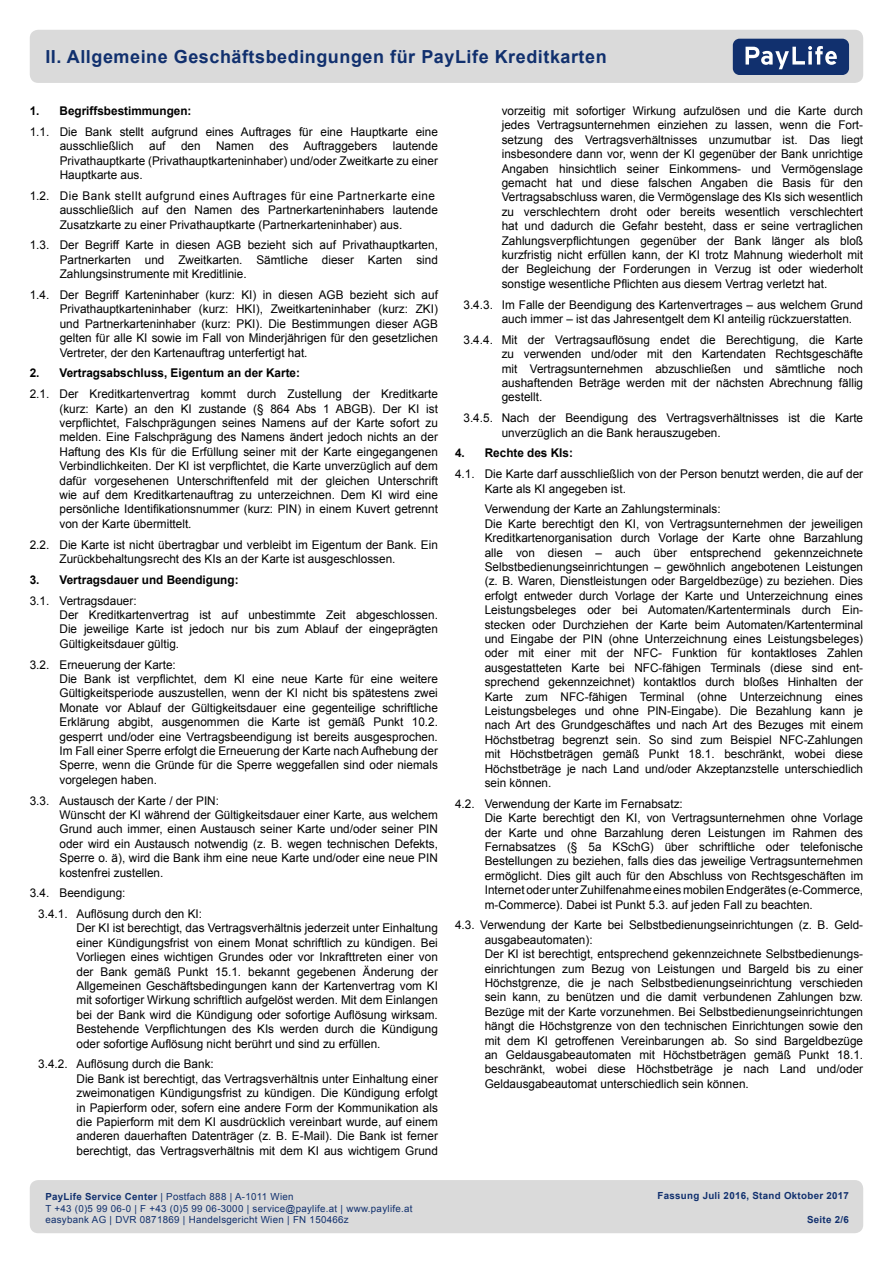
<style>
.page{position:relative;width:893px;height:1263px;background:#fff}
.page>*{position:absolute;margin:0;border:0;box-sizing:border-box;transform-origin:0 0}
.t1{font:700 18px "Arial";letter-spacing:.03em;color:#11306e}
.t2{font:12px/14.4px "Arial";color:#000}
.t3{font:700 12px "Arial";color:#000}
.t4{font:9.75px/11.7px "Arial";letter-spacing:.03em;color:#11306e}
.t5{font:700 9.75px "Arial";letter-spacing:.03em;color:#11306e}
.s1{font-weight:700}
</style>
<div class="page">
<div style="left:30px;top:1180px;width:833px;height:53px;background:#dadada;border-radius:9px"></div>
<div style="left:30px;top:30px;width:833px;height:53px;background:#dadada;border-radius:9px"></div>
<div style="left:733px;top:39px;width:116px;height:36px;background:#11306e;border-radius:7px"></div>
<svg style="left:745px;top:46px;width:92px;height:23px"></svg>
<h1 class="t1" style="left:45px;top:45px;width:563px">II. Allgemeine Geschäftsbedingungen für PayLife Kreditkarten</h1>
<p class="t3" style="left:30px;top:103px;width:163px">1. Begriffsbestimmungen:</p>
<p class="t2" style="left:60px;top:125px;width:380px;text-indent:-30px">1.1. Die Bank stellt aufgrund eines Auftrages für eine Hauptkarte eine ausschließlich</p>
<p class="t2" style="left:149px;top:139px;width:18px">auf</p>
<p class="t2" style="left:181px;top:139px;width:21px">den</p>
<p class="t2" style="left:216px;top:139px;width:39px">Namen</p>
<p class="t2" style="left:270px;top:139px;width:109px">des Auftraggebers</p>
<p class="t2" style="left:60px;top:139px;width:380px;text-align:justify;text-indent:333px">lautende Privathauptkarte (Privathauptkarteninhaber) und/oder Zweitkarte zu einer Hauptkarte aus.</p>
<p class="t2" style="left:60px;top:189px;width:380px;text-indent:-30px">1.2. Die Bank stellt aufgrund eines Auftrages für eine Partnerkarte eine ausschließlich auf den Namen des Partnerkarteninhabers lautende<br>Zusatzkarte zu einer Privathauptkarte (Partnerkarteninhaber) aus.</p>
<p class="t2" style="left:60px;top:238px;width:380px;text-align:justify;text-indent:-30px">1.3. Der Begriff Karte in diesen AGB bezieht sich auf Privathauptkarten, Partnerkarten und Zweitkarten. Sämtliche dieser Karten sind Zahlungsinstrumente mit Kreditlinie.</p>
<p class="t2" style="left:60px;top:288px;width:380px;text-align:justify;text-indent:-30px">1.4. Der Begriff Karteninhaber (kurz: KI) in diesen AGB bezieht sich auf Privathauptkarteninhaber (kurz: HKI), Zweitkarteninhaber (kurz: ZKI) und Partnerkarteninhaber (kurz: PKI). Die Bestimmungen dieser AGB gelten für alle KI sowie im Fall von Minderjährigen für den gesetzlichen Vertreter, der den Kartenauftrag unterfertigt hat.</p>
<p class="t3" style="left:30px;top:365px;width:272px">2. Vertragsabschluss, Eigentum an der Karte:</p>
<p class="t2" style="left:60px;top:387px;width:380px;text-align:justify;text-indent:-30px">2.1. Der Kreditkartenvertrag kommt durch Zustellung der Kreditkarte (kurz: Karte) an den KI zustande (§ 864 Abs 1 ABGB). Der KI ist verpflichtet, Falschprägungen seines Namens auf der Karte sofort zu melden. Eine Falschprägung des Namens ändert jedoch nichts an der Haftung des KIs für die Erfüllung seiner mit der Karte eingegangenen Verbindlichkeiten. Der KI ist verpflichtet, die Karte unverzüglich auf dem dafür vorgesehenen Unterschriftenfeld mit der gleichen Unterschrift wie auf dem Kreditkartenauftrag zu unterzeichnen. Dem KI wird eine persönliche Identifikationsnummer (kurz: PIN) in einem Kuvert getrennt von der Karte übermittelt.</p>
<p class="t2" style="left:60px;top:537px;width:380px;text-indent:-30px">2.2. Die Karte ist nicht übertragbar und verbleibt im Eigentum der Bank. Ein<br>Zurückbehaltungsrecht des KIs an der Karte ist ausgeschlossen.</p>
<p class="t3" style="left:30px;top:571px;width:210px">3. Vertragsdauer und Beendigung:</p>
<p class="t2" style="left:60px;top:593px;width:380px;text-indent:-30px">3.1. Vertragsdauer:<br>Der Kreditkartenvertrag ist auf unbestimmte Zeit abgeschlossen.<br>Die jeweilige Karte ist jedoch nur bis zum Ablauf der eingeprägten Gültigkeitsdauer gültig.</p>
<p class="t2" style="left:60px;top:657px;width:380px;text-indent:-30px">3.2. Erneuerung der Karte:<br>Die Bank ist verpflichtet, dem KI eine neue Karte für eine weitere Gültigkeitsperiode auszustellen, wenn der KI nicht bis spätestens zwei Monate vor Ablauf der Gültigkeitsdauer eine gegenteilige schriftliche Erklärung abgibt, ausgenommen die Karte ist gemäß Punkt 10.2. gesperrt und/oder eine Vertragsbeendigung ist bereits ausgesprochen.<br>Im Fall einer Sperre erfolgt die Erneuerung der Karte nach Aufhebung der Sperre, wenn die Gründe für die Sperre weggefallen sind oder niemals vorgelegen haben.</p>
<p class="t2" style="left:60px;top:793px;width:380px;text-indent:-30px">3.3. Austausch der Karte / der PIN:<br>Wünscht der KI während der Gültigkeitsdauer einer Karte, aus welchem Grund auch immer, einen Austausch seiner Karte und/oder seiner PIN oder wird ein Austausch notwendig (z. B. wegen technischen Defekts, Sperre o. ä), wird die Bank ihm eine neue Karte und/oder eine neue PIN kostenfrei zustellen.</p>
<p class="t2" style="left:38px;top:883px;width:165px;line-height:20.7px;text-indent:-9px">3.4. Beendigung:<br>3.4.1. Auflösung durch den KI:</p>
<p class="t2" style="left:77px;top:921px;width:363px;text-align:justify">Der KI ist berechtigt, das Vertragsverhältnis jederzeit unter Einhaltung einer Kündigungsfrist von einem Monat schriftlich zu kündigen. Bei Vorliegen eines wichtigen Grundes oder vor Inkrafttreten einer von der Bank gemäß Punkt 15.1. bekannt gegebenen Änderung der Allgemeinen Geschäftsbedingungen kann der Kartenvertrag vom KI mit sofortiger Wirkung schriftlich aufgelöst werden. Mit dem Einlangen bei der Bank wird die Kündigung oder sofortige Auflösung wirksam.<br>Bestehende Verpflichtungen des KIs werden durch die Kündigung oder sofortige Auflösung nicht berührt und sind zu erfüllen.</p>
<p class="t2" style="left:77px;top:1057px;width:363px;text-indent:-38px">3.4.2. Auflösung durch die Bank:<br>Die Bank ist berechtigt, das Vertragsverhältnis unter Einhaltung einer zweimonatigen Kündigungsfrist zu kündigen. Die Kündigung erfolgt in Papierform oder, sofern eine andere Form der Kommunikation als die Papierform mit dem KI ausdrücklich vereinbart wurde, auf einem anderen dauerhaften Datenträger (z. B. E-Mail). Die Bank ist ferner berechtigt, das Vertragsverhältnis mit dem KI aus wichtigem Grund</p>
<p class="t2" style="left:502px;top:104px;width:363px;text-align:justify">vorzeitig mit sofortiger Wirkung aufzulösen und die Karte durch jedes Vertragsunternehmen einziehen zu lassen, wenn die Fort&shy;setzung des Vertragsverhältnisses unzumutbar ist. Das liegt insbesondere dann vor, wenn der KI gegenüber der Bank unrichtige Angaben hinsichtlich seiner Einkommens- und Vermögenslage gemacht hat und diese falschen Angaben die Basis für den Vertragsabschluss waren, die Vermögenslage des KIs sich wesentlich zu verschlechtern droht oder bereits wesentlich verschlechtert hat und dadurch die Gefahr besteht, dass er seine vertraglichen Zahlungsverpflichtungen gegenüber der Bank länger als bloß kurzfristig nicht erfüllen kann, der KI trotz Mahnung wiederholt mit der Begleichung der Forderungen in Verzug ist oder wiederholt sonstige wesentliche Pflichten aus diesem Vertrag verletzt hat.</p>
<p class="t2" style="left:502px;top:297px;width:363px;text-indent:-38px">3.4.3. Im Falle der Beendigung des Kartenvertrages – aus welchem Grund auch immer – ist das Jahresentgelt dem KI anteilig rückzuerstatten.</p>
<p class="t2" style="left:502px;top:333px;width:363px;text-align:justify;text-indent:-38px">3.4.4. Mit der Vertragsauflösung endet die Berechtigung, die Karte zu verwenden und/oder mit den Kartendaten Rechtsgeschäfte mit Vertragsunternehmen abzuschließen und sämtliche noch aushaftenden Beträge werden mit der nächsten Abrechnung fällig gestellt.</p>
<p class="t2" style="left:502px;top:411px;width:363px;text-indent:-38px">3.4.5. Nach der Beendigung des Vertragsverhältnisses ist die Karte unverzüglich an die Bank herauszugeben.</p>
<p class="t3" style="left:455px;top:445px;width:119px">4. Rechte des KIs:</p>
<p class="t2" style="left:485px;top:467px;width:380px;text-indent:-30px">4.1. Die Karte darf ausschließlich von der Person benutzt werden, die auf der<br>Karte als KI angegeben ist.</p>
<p class="t2" style="left:485px;top:502px;width:380px">Verwendung der Karte an Zahlungsterminals:<br>Die Karte berechtigt den KI, von Vertragsunternehmen der jeweiligen Kreditkartenorganisation durch Vorlage der Karte ohne Barzahlung alle von diesen – auch über entsprechend gekennzeichnete Selbstbedienungseinrichtungen – gewöhnlich angebotenen Leistungen (z. B. Waren, Dienstleistungen oder Bargeldbezüge) zu beziehen. Dies erfolgt entweder durch Vorlage der Karte und Unterzeichnung eines Leistungsbeleges oder bei Automaten/Kartenterminals durch Ein&shy;stecken oder Durchziehen der Karte beim Automaten/Kartenterminal und Eingabe der PIN (ohne Unterzeichnung eines Leistungsbeleges) oder mit einer mit der NFC- Funktion für kontaktloses Zahlen ausgestatteten Karte bei NFC-fähigen Terminals (diese sind ent&shy;sprechend gekennzeichnet) kontaktlos durch bloßes Hinhalten der Karte zum NFC-fähigen Terminal (ohne Unterzeichnung eines Leistungsbeleges und ohne PIN-Eingabe). Die Bezahlung kann je nach Art des Grundgeschäftes und nach Art des Bezuges mit einem Höchstbetrag begrenzt sein. So sind zum Beispiel NFC-Zahlungen mit Höchstbeträgen gemäß Punkt 18.1. beschränkt, wobei diese Höchstbeträge je nach Land und/oder Akzeptanzstelle unterschiedlich sein können.</p>
<p class="t2" style="left:485px;top:796px;width:380px;text-indent:-30px">4.2. Verwendung der Karte im Fernabsatz:<br>Die Karte berechtigt den KI, von Vertragsunternehmen ohne Vorlage der Karte und ohne Barzahlung deren Leistungen im Rahmen des Fernabsatzes (§ 5a KSchG) über schriftliche oder telefonische Bestellungen zu beziehen, falls dies das jeweilige Vertragsunternehmen ermöglicht. Dies gilt auch für den Abschluss von Rechtsgeschäften im Internet oder unter Zuhilfenahme eines mobilen Endgerätes (e-Commerce, m-Commerce). Dabei ist Punkt 5.3. auf jeden Fall zu beachten.</p>
<p class="t2" style="left:485px;top:918px;width:380px;text-indent:-30px">4.3. Verwendung der Karte bei Selbstbedienungseinrichtungen (z. B. Geld&shy;ausgabeautomaten):<br>Der KI ist berechtigt, entsprechend gekennzeichnete Selbstbedienungs&shy;einrichtungen zum Bezug von Leistungen und Bargeld bis zu einer Höchstgrenze, die je nach Selbstbedienungseinrichtung verschieden sein kann, zu benützen und die damit verbundenen Zahlungen bzw.<br>Bezüge mit der Karte vorzunehmen. Bei Selbstbedienungseinrichtungen hängt die Höchstgrenze von den technischen Einrichtungen sowie den mit dem KI getroffenen Vereinbarungen ab. So sind Bargeldbezüge an Geldausgabeautomaten mit Höchstbeträgen gemäß Punkt 18.1. beschränkt, wobei diese Höchstbeträge je nach Land und/oder Geldausgabeautomat unterschiedlich sein können.</p>
<p class="t4" style="left:45px;top:1191px;width:369px"><span class="s1">PayLife Service Center</span> | Postfach 888 | A-1011 Wien<br>T +43 (0)5 99 06-0 | F +43 (0)5 99 06-3000 | service@paylife.at | www.paylife.at easybank AG | DVR 0871869 | Handelsgericht Wien | FN 150466z</p>
<p class="t5" style="left:657px;top:1189px;width:193px">Fassung Juli 2016, Stand Oktober 2017</p>
<p class="t5" style="left:807px;top:1213px;width:43px">Seite 2/6</p>
</div>
